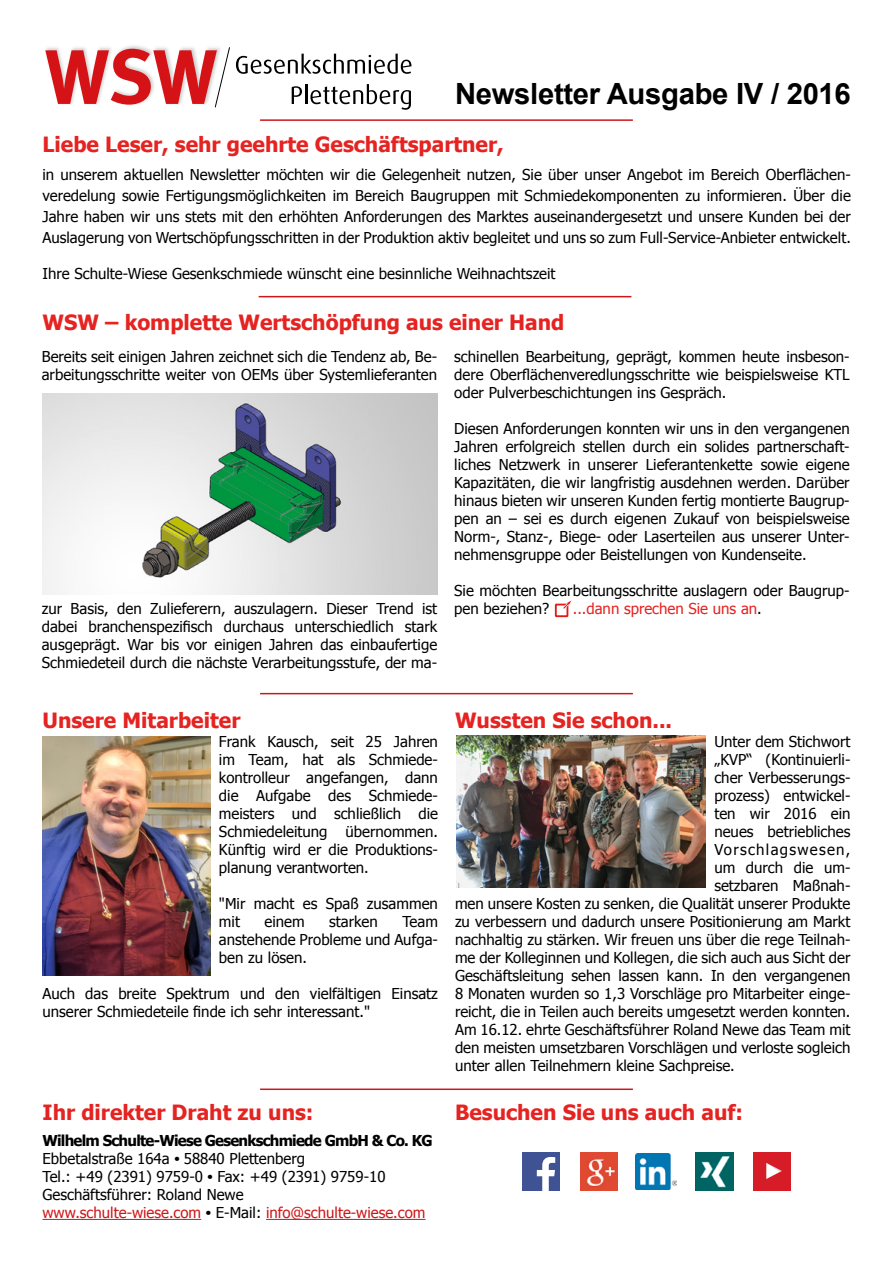
<style>
.page{position:relative;width:893px;height:1263px;background:#fff}
.page>*{position:absolute;margin:0;border:0;box-sizing:border-box;transform-origin:0 0}
.t1{font:700 29.25px "Arial";letter-spacing:-.01em;color:#000}
.t2{font:700 21px "Tahoma";color:#e52321}
.t3{font:15px/18px "Tahoma";color:#000;text-align:justify}
.t4{font:15px "Tahoma";color:#e52321}
.t5{font:15px "Tahoma";letter-spacing:.085em;color:#000}
.s1{color:#000}
.s2{font-weight:700}
.s3{font-family:"Arial";font-weight:700}
.s4{color:#cd171a}
</style>
<div class="page">
<hr style="left:259px;top:296px;width:372px;height:1px;background:#cd171a">
<hr style="left:260px;top:693px;width:373px;height:1px;background:#cd171a">
<img style="left:43px;top:737px;width:167px;height:239px">
<hr style="left:260px;top:1088px;width:373px;height:2px;background:#cd171a">
<hr style="left:43px;top:1219px;width:158px;height:1px;background:#cd171a">
<hr style="left:266px;top:1219px;width:160px;height:1px;background:#cd171a">
<svg style="left:753px;top:1153px;width:38px;height:37px"></svg>
<svg style="left:522px;top:1153px;width:38px;height:37px"></svg>
<img style="left:580px;top:1153px;width:37px;height:37px">
<hr style="left:260px;top:119px;width:373px;height:2px;background:#cd171a">
<svg style="left:236px;top:54px;width:176px;height:20px"></svg>
<svg style="left:292px;top:86px;width:10px;height:18px"></svg>
<hr style="left:305px;top:84px;width:2px;height:20px;background:#000">
<svg style="left:310px;top:84px;width:101px;height:26px"></svg>
<svg style="left:45px;top:47px;width:185px;height:60px"></svg>
<img style="left:43px;top:393px;width:395px;height:201px">
<img style="left:635px;top:1154px;width:42px;height:35px">
<img style="left:696px;top:1153px;width:37px;height:37px">
<div style="left:555px;top:604px;width:13px;height:13px;border:2px solid #e41a16"></div>
<svg style="left:562px;top:600px;width:9px;height:10px"></svg>
<img style="left:456px;top:736px;width:250px;height:152px">
<p class="t1" style="left:455px;top:74px;width:397px">Newsletter Ausgabe IV / 2016</p>
<p class="t2" style="left:43px;top:130px;width:463px">Liebe Leser, sehr geehrte Geschäftspartner,</p>
<p class="t3" style="left:43px;top:164px;width:810px;line-height:21px">in unserem aktuellen Newsletter möchten wir die Gelegenheit nutzen, Sie über unser Angebot im Bereich Oberflächen&shy;veredelung sowie Fertigungsmöglichkeiten im Bereich Baugruppen mit Schmiedekomponenten zu informieren. Über die Jahre haben wir uns stets mit den erhöhten Anforderungen des Marktes auseinandergesetzt und unsere Kunden bei der Auslagerung von Wertschöpfungsschritten in der Produktion aktiv begleitet und uns so zum Full-Service-Anbieter entwickelt.</p>
<p class="t3" style="left:43px;top:264px;width:515px">Ihre Schulte-Wiese Gesenkschmiede wünscht eine besinnliche Weihnachtszeit</p>
<p class="t2" style="left:43px;top:307px;width:523px">WSW – komplette Wertschöpfung aus einer Hand</p>
<p class="t3" style="left:42px;top:347px;width:397px">Bereits seit einigen Jahren zeichnet sich die Tendenz ab, Be&shy;arbeitungsschritte weiter von OEMs über Systemlieferanten</p>
<p class="t3" style="left:42px;top:599px;width:397px">zur Basis, den Zulieferern, auszulagern. Dieser Trend ist dabei branchenspezifisch durchaus unterschiedlich stark ausgeprägt. War bis vor einigen Jahren das einbaufertige Schmiedeteil durch die nächste Verarbeitungsstufe, der ma-</p>
<p class="t2" style="left:43px;top:705px;width:199px">Unsere Mitarbeiter</p>
<p class="t3" style="left:219px;top:732px;width:220px">Frank Kausch, seit 25 Jahren im Team, hat als Schmiede&shy;kontrolleur angefangen, dann die Aufgabe des Schmiede&shy;meisters und schließlich die Schmiedeleitung übernommen.<br>Künftig wird er die Produktions&shy;planung verantworten.</p>
<p class="t3" style="left:219px;top:894px;width:220px">"Mir macht es Spaß zusammen mit</p>
<p class="t3" style="left:265px;top:912px;width:42px">einem</p>
<p class="t3" style="left:329px;top:912px;width:50px">starken</p>
<p class="t3" style="left:219px;top:912px;width:220px;text-indent:183px">Team anstehende Probleme und Aufga&shy;ben zu lösen.</p>
<p class="t3" style="left:43px;top:984px;width:397px">Auch das breite Spektrum und den vielfältigen Einsatz unserer Schmiedeteile finde ich sehr interessant."</p>
<p class="t3" style="left:454px;top:347px;width:397px">schinellen Bearbeitung, geprägt, kommen heute insbeson&shy;dere Oberflächenveredlungsschritte wie beispielsweise KTL oder Pulverbeschichtungen ins Gespräch.</p>
<p class="t3" style="left:454px;top:419px;width:397px">Diesen Anforderungen konnten wir uns in den vergangenen Jahren erfolgreich stellen durch ein solides partnerschaft&shy;liches Netzwerk in unserer Lieferantenkette sowie eigene Kapazitäten, die wir langfristig ausdehnen werden. Darüber hinaus bieten wir unseren Kunden fertig montierte Baugrup&shy;pen an – sei es durch eigenen Zukauf von beispielsweise Norm-, Stanz-, Biege- oder Laserteilen aus unserer Unter&shy;nehmensgruppe oder Beistellungen von Kundenseite.</p>
<p class="t3" style="left:454px;top:581px;width:397px">Sie möchten Bearbeitungsschritte auslagern oder Baugrup&shy;pen beziehen?</p>
<p class="t4" style="left:573px;top:599px;width:190px">...dann sprechen Sie uns an<span class="s1">.</span></p>
<p class="t2" style="left:455px;top:705px;width:219px">Wussten Sie schon...</p>
<p class="t3" style="left:714px;top:732px;width:138px">Unter dem Stichwort</p>
<p class="t3" style="left:714px;top:750px;width:138px">„KVP“ (Kontinuierli-</p>
<p class="t3" style="left:714px;top:768px;width:138px">cher Verbesserungs-</p>
<p class="t3" style="left:714px;top:786px;width:138px">prozess) entwickel-</p>
<p class="t3" style="left:714px;top:804px;width:138px">ten wir 2016 ein</p>
<p class="t3" style="left:714px;top:822px;width:138px">neues betriebliches</p>
<p class="t5" style="left:714px;top:839px;width:138px">Vorschlagswesen,</p>
<p class="t3" style="left:714px;top:858px;width:138px">um durch die um-</p>
<p class="t3" style="left:714px;top:876px;width:138px">setzbaren Maßnah-</p>
<p class="t3" style="left:455px;top:894px;width:397px">men unsere Kosten zu senken, die Qualität unserer Produkte</p>
<p class="t3" style="left:455px;top:912px;width:397px">zu verbessern und dadurch unsere Positionierung am Markt</p>
<p class="t3" style="left:455px;top:930px;width:397px">nachhaltig zu stärken. Wir freuen uns über die rege Teilnah-</p>
<p class="t3" style="left:455px;top:948px;width:397px">me der Kolleginnen und Kollegen, die sich auch aus Sicht der</p>
<p class="t3" style="left:455px;top:966px;width:397px">Geschäftsleitung sehen lassen kann. In den vergangenen</p>
<p class="t3" style="left:455px;top:984px;width:397px">8 Monaten wurden so 1,3 Vorschläge pro Mitarbeiter einge-</p>
<p class="t3" style="left:455px;top:1002px;width:397px">reicht, die in Teilen auch bereits umgesetzt werden konnten.</p>
<p class="t3" style="left:455px;top:1020px;width:397px">Am 16.12. ehrte Geschäftsführer Roland Newe das Team mit</p>
<p class="t3" style="left:455px;top:1038px;width:397px">den meisten umsetzbaren Vorschlägen und verloste sogleich</p>
<p class="t3" style="left:455px;top:1056px;width:281px">unter allen Teilnehmern kleine Sachpreise.</p>
<p class="t2" style="left:43px;top:1097px;width:273px">Ihr direkter Draht zu uns:</p>
<p class="t2" style="left:455px;top:1097px;width:290px">Besuchen Sie uns auch auf:</p>
<p class="t3" style="left:43px;top:1131px;width:392px;text-align:left"><span class="s2">Wilhelm Schulte-Wiese Gesenkschmiede GmbH &amp; Co. KG </span>Ebbetalstraße 164a <span class="s3">•</span> 58840 Plettenberg<br>Tel.: +49 (2391) 9759-0 <span class="s3">•</span> Fax: +49 (2391) 9759-10<br>Geschäftsführer: Roland Newe<br><span class="s4">www.schulte-wiese.com</span> <span class="s3">•</span> E-Mail: <span class="s4">info@schulte-wiese.com</span></p>
</div>
